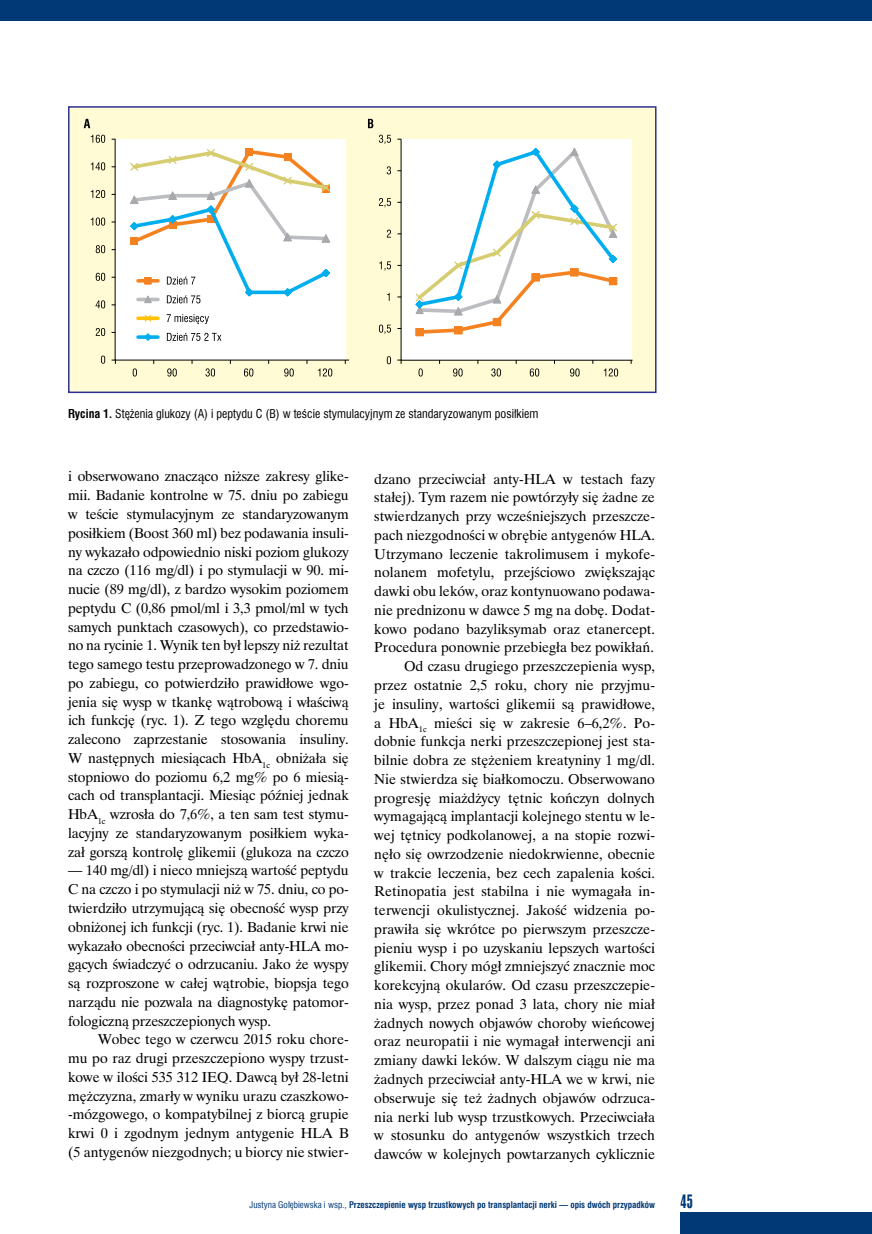
<style>
.page{position:relative;width:872px;height:1234px;background:#fff}
.page>*{position:absolute;margin:0;border:0;box-sizing:border-box;transform-origin:0 0}
.t1{font:18px "Swis 924 EU";color:#003976}
._30_Tekst{font:14.25px/18.8px "Time Ibis EE";color:#000;text-align:justify}
._60_Rycina_-_podpis{font:12px "Swis 721 Cn EU";color:#000}
.t2{font:700 9px "Swis 721 Cn EU";color:#003976}
.s1{font-weight:700}
.s2{font-weight:400}
</style>
<div class="page">
<div style="left:680px;top:1212px;width:192px;height:21px;background:#003976"></div>
<div style="left:0;top:0;width:872px;height:21px;background:#003976"></div>
<div style="left:69px;top:107px;width:587px;height:285px;background:#fffcd5"></div>
<div style="left:68px;top:106px;width:588px;height:287px;border:2px solid #2e3092"></div>
<svg style="left:84px;top:119px;width:6px;height:9px"></svg>
<svg style="left:114px;top:138px;width:236px;height:223px;background:#f8f8f6"></svg>
<svg style="left:91px;top:135px;width:14px;height:8px"></svg>
<svg style="left:91px;top:162px;width:14px;height:8px"></svg>
<svg style="left:91px;top:190px;width:14px;height:8px"></svg>
<svg style="left:91px;top:217px;width:14px;height:8px"></svg>
<svg style="left:96px;top:245px;width:9px;height:8px"></svg>
<svg style="left:96px;top:273px;width:9px;height:8px"></svg>
<svg style="left:96px;top:300px;width:9px;height:8px"></svg>
<svg style="left:96px;top:328px;width:9px;height:8px"></svg>
<svg style="left:101px;top:355px;width:4px;height:8px"></svg>
<svg style="left:318px;top:368px;width:14px;height:8px"></svg>
<svg style="left:284px;top:368px;width:10px;height:8px"></svg>
<svg style="left:244px;top:368px;width:9px;height:8px"></svg>
<svg style="left:205px;top:368px;width:10px;height:8px"></svg>
<svg style="left:167px;top:368px;width:10px;height:8px"></svg>
<svg style="left:133px;top:368px;width:4px;height:8px"></svg>
<svg style="left:112px;top:359px;width:4px;height:5px"></svg>
<svg style="left:138px;top:316px;width:20px;height:4px"></svg>
<svg style="left:144px;top:314px;width:8px;height:8px"></svg>
<svg style="left:138px;top:335px;width:20px;height:4px"></svg>
<svg style="left:144px;top:333px;width:8px;height:8px"></svg>
<svg style="left:129px;top:148px;width:202px;height:155px;background:#f1f3ef"></svg>
<svg style="left:167px;top:314px;width:42px;height:10px"></svg>
<svg style="left:167px;top:333px;width:54px;height:8px"></svg>
<svg style="left:379px;top:135px;width:12px;height:9px"></svg>
<svg style="left:387px;top:166px;width:4px;height:8px"></svg>
<svg style="left:379px;top:198px;width:12px;height:9px"></svg>
<svg style="left:387px;top:229px;width:4px;height:8px"></svg>
<svg style="left:379px;top:261px;width:12px;height:10px"></svg>
<svg style="left:379px;top:324px;width:12px;height:10px"></svg>
<svg style="left:387px;top:356px;width:4px;height:8px"></svg>
<svg style="left:604px;top:368px;width:14px;height:8px"></svg>
<svg style="left:570px;top:368px;width:9px;height:8px"></svg>
<svg style="left:530px;top:368px;width:9px;height:8px"></svg>
<svg style="left:491px;top:368px;width:10px;height:8px"></svg>
<svg style="left:453px;top:368px;width:9px;height:8px"></svg>
<svg style="left:418px;top:368px;width:5px;height:8px"></svg>
<svg style="left:368px;top:119px;width:5px;height:9px"></svg>
<svg style="left:400px;top:138px;width:233px;height:223px;background:#f3f5f3"></svg>
<svg style="left:397px;top:359px;width:5px;height:5px"></svg>
<p class="_60_Rycina_-_podpis" style="left:68px;top:405px;width:472px"><span class="s1">Rycina 1.</span> Stężenia glukozy (A) i peptydu C (B) w teście stymulacyjnym ze standaryzowanym posiłkiem</p>
<p class="_30_Tekst" style="left:68px;top:467px;width:282px">i obserwowano znacząco niższe zakresy glike&shy;mii. Badanie kontrolne w 75. dniu po zabiegu w teście stymulacyjnym ze standaryzowanym posiłkiem (Boost 360 ml) bez podawania insuli&shy;ny wykazało odpowiednio niski poziom glukozy na czczo (116 mg/dl) i po stymulacji w 90. mi&shy;nucie (89 mg/dl), z bardzo wysokim poziomem peptydu C (0,86 pmol/ml i 3,3 pmol/ml w tych samych punktach czasowych), co przedstawio&shy;no na rycinie 1. Wynik ten był lepszy niż rezultat tego samego testu przeprowadzonego w 7. dniu po zabiegu, co potwierdziło prawidłowe wgo&shy;jenia się wysp w tkankę wątrobową i właściwą ich funkcję (ryc. 1). Z tego względu choremu zalecono zaprzestanie stosowania insuliny.<br>W następnych miesiącach HbA<sub>1c</sub> obniżała się stopniowo do poziomu 6,2 mg% po 6 miesią&shy;cach od transplantacji. Miesiąc później jednak HbA<sub>1c</sub> wzrosła do 7,6%, a ten sam test stymu&shy;lacyjny ze standaryzowanym posiłkiem wyka&shy;zał gorszą kontrolę glikemii (glukoza na czczo</p>
<p class="_30_Tekst" style="left:68px;top:860px;width:282px">— 140 mg/dl) i nieco mniejszą wartość peptydu C na czczo i po stymulacji niż w 75. dniu, co po&shy;twierdziło utrzymującą się obecność wysp przy obniżonej ich funkcji (ryc. 1). Badanie krwi nie wykazało obecności przeciwciał anty-HLA mo&shy;gących świadczyć o odrzucaniu. Jako że wyspy są rozproszone w całej wątrobie, biopsja tego narządu nie pozwala na diagnostykę patomor&shy;fologiczną przeszczepionych wysp.</p>
<p class="_30_Tekst" style="left:68px;top:1029px;width:282px;text-indent:30px">Wobec tego w czerwcu 2015 roku chore&shy;mu po raz drugi przeszczepiono wyspy trzust&shy;kowe w ilości 535 312 IEQ. Dawcą był 28-letni mężczyzna, zmarły w wyniku urazu czaszkowo--mózgowego, o kompatybilnej z biorcą grupie krwi 0 i zgodnym jednym antygenie HLA B (5 antygenów niezgodnych; u biorcy nie stwier-</p>
<p class="_30_Tekst" style="left:374px;top:469px;width:282px">dzano przeciwciał anty-HLA w testach fazy stałej). Tym razem nie powtórzyły się żadne ze stwierdzanych przy wcześniejszych przeszcze&shy;pach niezgodności w obrębie antygenów HLA.<br>Utrzymano leczenie takrolimusem i mykofe&shy;nolanem mofetylu, przejściowo zwiększając dawki obu leków, oraz kontynuowano podawa&shy;nie prednizonu w dawce 5 mg na dobę. Dodat&shy;kowo podano bazyliksymab oraz etanercept.<br>Procedura ponownie przebiegła bez powikłań.</p>
<p class="_30_Tekst" style="left:374px;top:656px;width:282px;text-indent:30px">Od czasu drugiego przeszczepienia wysp, przez ostatnie 2,5 roku, chory nie przyjmu&shy;je insuliny, wartości glikemii są prawidłowe, a HbA<sub>1c</sub> mieści się w zakresie 6–6,2%. Po&shy;dobnie funkcja nerki przeszczepionej jest sta&shy;bilnie dobra ze stężeniem kreatyniny 1 mg/dl.<br>Nie stwierdza się białkomoczu. Obserwowano progresję miażdżycy tętnic kończyn dolnych wymagającą implantacji kolejnego stentu w le&shy;wej tętnicy podkolanowej, a na stopie rozwi&shy;nęło się owrzodzenie niedokrwienne, obecnie w trakcie leczenia, bez cech zapalenia kości.<br>Retinopatia jest stabilna i nie wymagała in&shy;terwencji okulistycznej. Jakość widzenia po&shy;prawiła się wkrótce po pierwszym przeszcze&shy;pieniu wysp i po uzyskaniu lepszych wartości glikemii. Chory mógł zmniejszyć znacznie moc korekcyjną okularów. Od czasu przeszczepie&shy;nia wysp, przez ponad 3 lata, chory nie miał żadnych nowych objawów choroby wieńcowej oraz neuropatii i nie wymagał interwencji ani zmiany dawki leków. W dalszym ciągu nie ma żadnych przeciwciał anty-HLA we w krwi, nie obserwuje się też żadnych objawów odrzuca&shy;nia nerki lub wysp trzustkowych. Przeciwciała w stosunku do antygenów wszystkich trzech dawców w kolejnych powtarzanych cyklicznie</p>
<p class="t2" style="left:249px;top:1198px;width:407px"><span class="s2">Justyna Gołębiewska i wsp.,</span> Przeszczepienie wysp trzustkowych po transplantacji nerki — opis dwóch przypadków</p>
<p class="t1" style="left:680px;top:1189px;width:14px">45</p>
</div>
